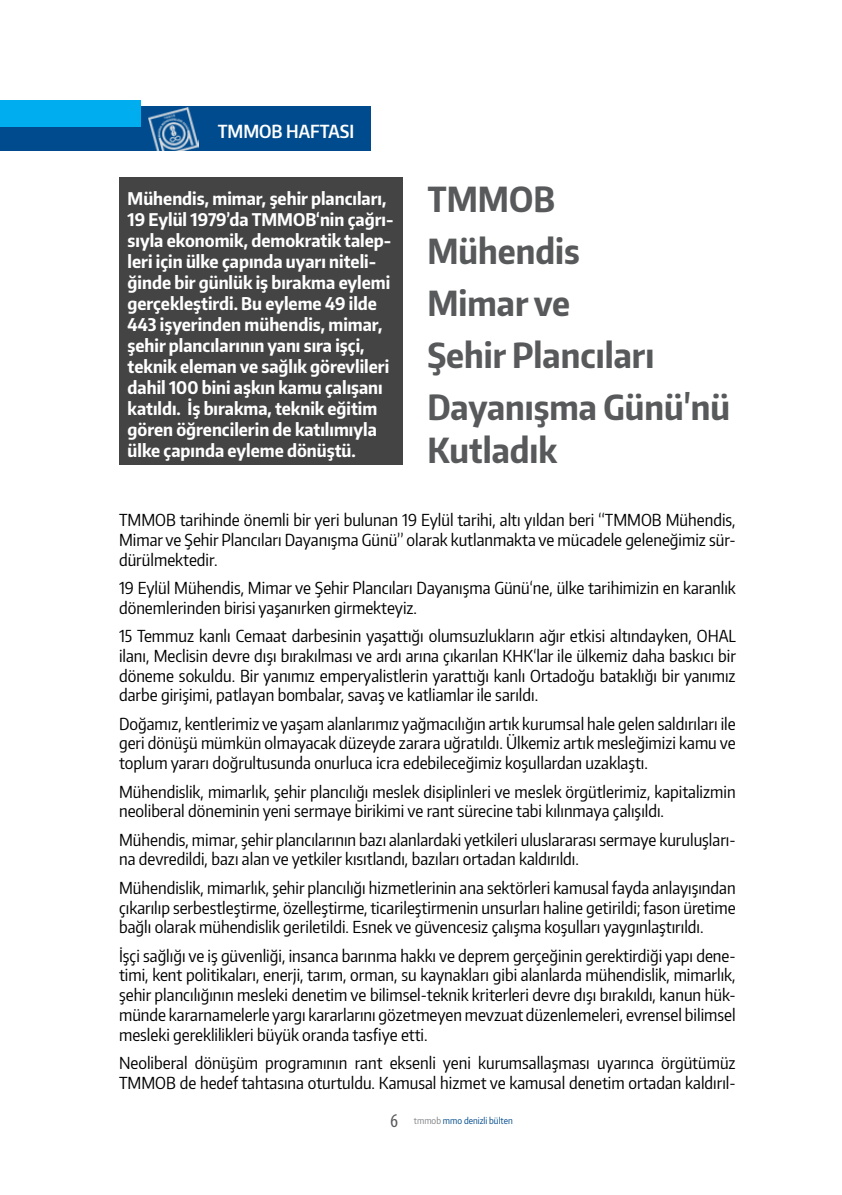
<style>
.page{position:relative;width:842px;height:1195px;background:#fff}
.page>*{position:absolute;margin:0;border:0;box-sizing:border-box;transform-origin:0 0}
.t1{font:700 34.5px/52.1px "Encode Sans Condensed";color:#58595b}
.t2{font:600 18px "Encode Sans Condensed";color:#fff}
.t3{font:700 17.4px/21px "Encode Sans Condensed";color:#fff}
.t4{font:16.5px/19.8px "Encode Sans Condensed";color:#000;text-align:justify}
.t5{font:9px "Encode Sans Condensed";color:#004b8d}
.s1{font-family:"Myriad Pro";font-stretch:condensed;font-size:19.5px;color:#58595b}
.s2{color:#808285}
</style>
<div class="page">
<div style="left:119px;top:177px;width:284px;height:287px;background:#444"></div>
<div style="left:0;top:106px;width:371px;height:45px;background:#004b8d"></div>
<div style="left:0;top:100px;width:140px;height:26px;background:#00aeef"></div>
<img style="left:148px;top:107px;width:50px;height:44px">
<p class="t2" style="left:218px;top:119px;width:138px">TMMOB HAFTASI</p>
<p class="t3" style="left:128px;top:188px;width:267px">Mühendis, mimar, şehir plancıları, 19 Eylül 1979’da TMMOB‘nin çağrı&shy;sıyla ekonomik, demokratik talep&shy;leri için ülke çapında uyarı niteli&shy;ğinde bir günlük iş bırakma eylemi gerçekleştirdi. Bu eyleme 49 ilde 443 işyerinden mühendis, mimar, şehir plancılarının yanı sıra işçi, teknik eleman ve sağlık görevlileri dahil 100 bini aşkın kamu çalışanı katıldı. İş bırakma, teknik eğitim gören öğrencilerin de katılımıyla ülke çapında eyleme dönüştü.</p>
<h1 class="t1" style="left:427px;top:172px;width:304px">TMMOB<br>Mühendis<br>Mimar ve<br>Şehir Plancıları<br>Dayanışma Günü'nü</h1>
<h1 class="t1" style="left:427px;top:423px;width:131px">Kutladık</h1>
<p class="t4" style="left:119px;top:509px;width:618px">TMMOB tarihinde önemli bir yeri bulunan 19 Eylül tarihi, altı yıldan beri “TMMOB Mühendis, Mimar ve Şehir Plancıları Dayanışma Günü” olarak kutlanmakta ve mücadele geleneğimiz sür&shy;dürülmektedir.</p>
<p class="t4" style="left:119px;top:577px;width:618px">19 Eylül Mühendis, Mimar ve Şehir Plancıları Dayanışma Günü‘ne, ülke tarihimizin en karanlık dönemlerinden birisi yaşanırken girmekteyiz.</p>
<p class="t4" style="left:119px;top:625px;width:618px">15 Temmuz kanlı Cemaat darbesinin yaşattığı olumsuzlukların ağır etkisi altındayken, OHAL ilanı, Meclisin devre dışı bırakılması ve ardı arına çıkarılan KHK‘lar ile ülkemiz daha baskıcı bir döneme sokuldu. Bir yanımız emperyalistlerin yarattığı kanlı Ortadoğu bataklığı bir yanımız darbe girişimi, patlayan bombalar, savaş ve katliamlar ile sarıldı.</p>
<p class="t4" style="left:119px;top:713px;width:618px">Doğamız, kentlerimiz ve yaşam alanlarımız yağmacılığın artık kurumsal hale gelen saldırıları ile geri dönüşü mümkün olmayacak düzeyde zarara uğratıldı. Ülkemiz artık mesleğimizi kamu ve toplum yararı doğrultusunda onurluca icra edebileceğimiz koşullardan uzaklaştı.</p>
<p class="t4" style="left:119px;top:781px;width:618px">Mühendislik, mimarlık, şehir plancılığı meslek disiplinleri ve meslek örgütlerimiz, kapitalizmin neoliberal döneminin yeni sermaye birikimi ve rant sürecine tabi kılınmaya çalışıldı.</p>
<p class="t4" style="left:119px;top:829px;width:618px">Mühendis, mimar, şehir plancılarının bazı alanlardaki yetkileri uluslararası sermaye kuruluşları&shy;na devredildi, bazı alan ve yetkiler kısıtlandı, bazıları ortadan kaldırıldı.</p>
<p class="t4" style="left:119px;top:877px;width:618px">Mühendislik, mimarlık, şehir plancılığı hizmetlerinin ana sektörleri kamusal fayda anlayışından çıkarılıp serbestleştirme, özelleştirme, ticarileştirmenin unsurları haline getirildi; fason üretime bağlı olarak mühendislik geriletildi. Esnek ve güvencesiz çalışma koşulları yaygınlaştırıldı.</p>
<p class="t4" style="left:119px;top:945px;width:618px">İşçi sağlığı ve iş güvenliği, insanca barınma hakkı ve deprem gerçeğinin gerektirdiği yapı dene&shy;timi, kent politikaları, enerji, tarım, orman, su kaynakları gibi alanlarda mühendislik, mimarlık, şehir plancılığının mesleki denetim ve bilimsel-teknik kriterleri devre dışı bırakıldı, kanun hük&shy;münde kararnamelerle yargı kararlarını gözetmeyen mevzuat düzenlemeleri, evrensel bilimsel mesleki gereklilikleri büyük oranda tasfiye etti.</p>
<p class="t4" style="left:119px;top:1052px;width:618px">Neoliberal dönüşüm programının rant eksenli yeni kurumsallaşması uyarınca örgütümüz<br>TMMOB de hedef tahtasına oturtuldu. Kamusal hizmet ve kamusal denetim ortadan kaldırıl-</p>
<p class="t5" style="left:390px;top:1114px;width:124px"><span class="s1">6</span> <span class="s2">tmmob</span> mmo denizli bülten</p>
</div>
